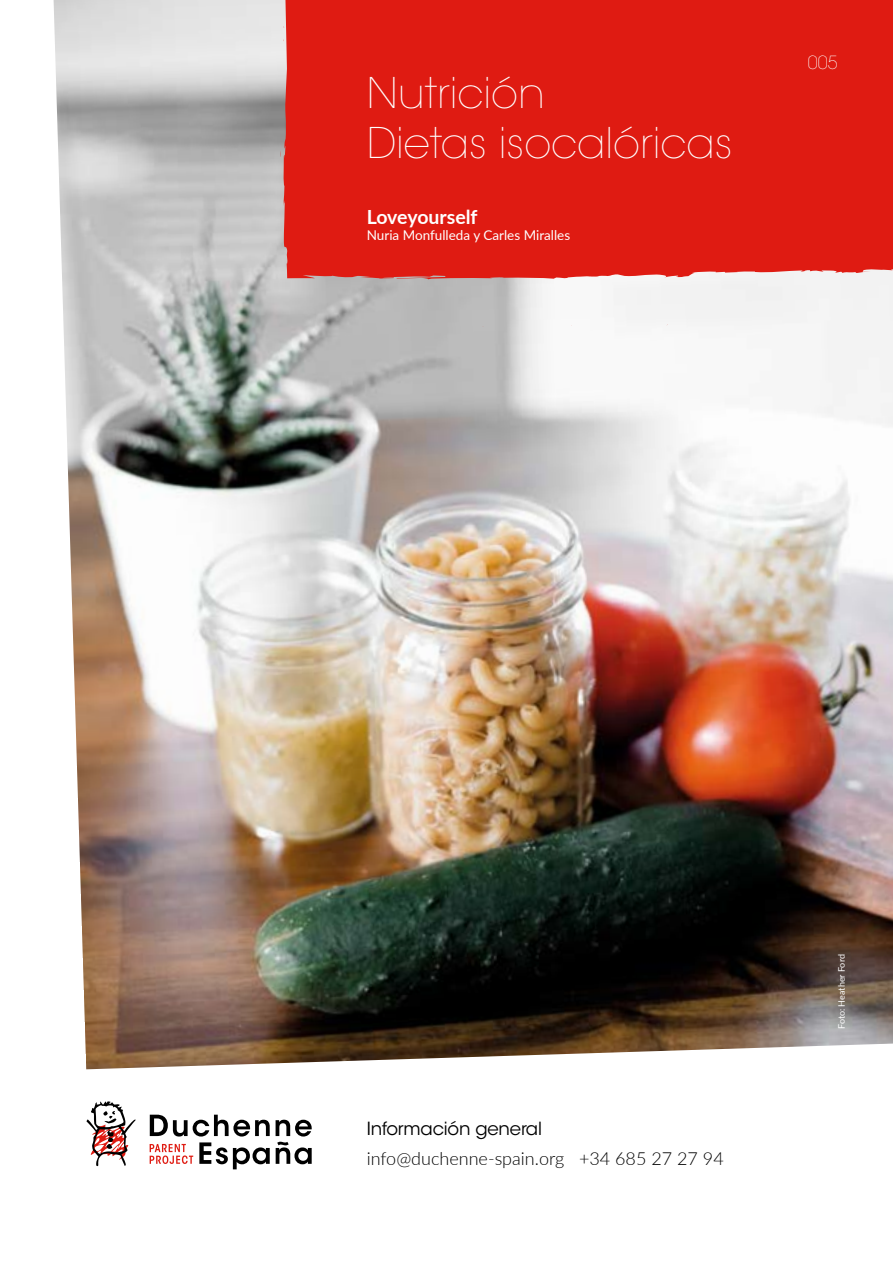
<style>
.page{position:relative;width:893px;height:1263px;background:#fff}
.page>*{position:absolute;margin:0;border:0;box-sizing:border-box;transform-origin:0 0}
.t1{font:200 42px/49.5px "ITC Avant Garde Std";color:#fff}
.t2{font:700 19.5px "Lato";color:#fff}
.t3{font:300 18px "Lato";color:#000}
.t4{font:18px "ITC Avant Garde Std";letter-spacing:-.01em;color:#000}
.t5{font:200 18px "ITC Avant Garde Std";color:#fff}
.t6{font:13.5px "Lato";color:#fff}
.t7{font:9px "Lato";letter-spacing:-.005em;color:#fff}
</style>
<div class="page">
<img style="left:54px;top:0;width:839px;height:1069px">
<div style="left:283px;top:0;width:610px;height:279px;background:#df1b12"></div>
<svg style="left:379px;top:277px;width:15px;height:1px"></svg>
<svg style="left:86px;top:1101px;width:50px;height:65px"></svg>
<svg style="left:150px;top:1115px;width:120px;height:21px"></svg>
<svg style="left:276px;top:1120px;width:36px;height:16px"></svg>
<svg style="left:199px;top:1142px;width:71px;height:27px"></svg>
<svg style="left:276px;top:1142px;width:36px;height:22px"></svg>
<svg style="left:150px;top:1144px;width:43px;height:20px"></svg>
<h1 class="t1" style="left:367px;top:69px;width:368px">Nutrición<br>Dietas isocalóricas</h1>
<p class="t2" style="left:367px;top:202px;width:112px">Loveyourself</p>
<p class="t6" style="left:367px;top:225px;width:205px">Nuria Monfulleda y Carles Miralles</p>
<p class="t5" style="left:808px;top:52px;width:31px">005</p>
<p class="t4" style="left:367px;top:1117px;width:177px">Información general</p>
<p class="t3" style="left:367px;top:1146px;width:359px">info@duchenne-spain.org +34 685 27 27 94</p>
<p class="t7" style="left:835px;top:1029px;width:76px;rotate:-90deg">Foto: Heather Ford</p>
</div>
